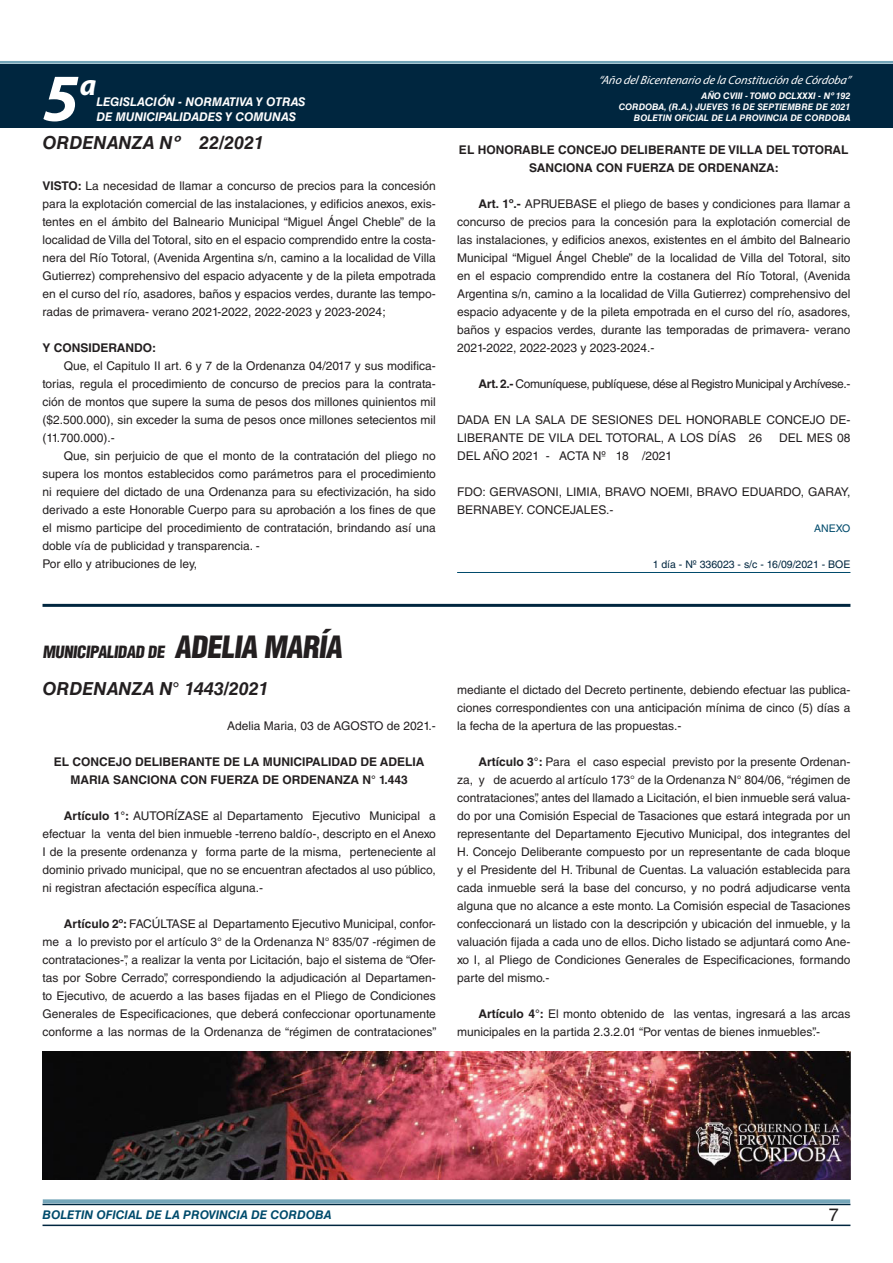
<style>
.page{position:relative;width:893px;height:1263px;background:#fff}
.page>*{position:absolute;margin:0;border:0;box-sizing:border-box;transform-origin:0 0}
.t1{font:italic 700 67.5px "Myriad Pro";color:#fff}
.t2{font:italic 700 30px "Myriad Pro";color:#fff}
.NOMBRE_DE_MINISTERIO{font:italic 700 18px "Helvetica LT Std";color:#231f20}
.t3{font:18px "Helvetica LT Std";color:#231f20}
.BASE{font:900 condensed 16.5px "Helvetica LT Std";color:#231f20}
.BASE-2{font:12px/18px "Helvetica LT Std";color:#231f20;text-align:justify}
.RESUELVE{font:700 12px/18px "Helvetica LT Std";color:#231f20;text-align:center}
.BASE-3{font:12px "Helvetica LT Std";letter-spacing:-.025em;color:#231f20}
.t4{font:italic 700 12px "Helvetica LT Std";color:#fff}
.t5{font:italic 12px "Myriad Pro";color:#fff}
.t6{font:italic 700 12px "Helvetica LT Std";color:#004b6c}
.FECHA{font:12px "Helvetica LT Std";color:#231f20}
.BASE-4{font:700 12px "Helvetica LT Std";color:#231f20}
.FECHA_DE_VENCIMIENTO{font:10.5px "Helvetica LT Std";color:#00263f}
.ANEXO{font:10.5px "Helvetica LT Std";color:#004b6c}
.t7{font:italic 700 9px/10.8px "Helvetica LT Std";color:#fff;text-align:right}
.s1{font-weight:700}
.s2{font-size:30px}
</style>
<div class="page">
<div style="left:0;top:61px;width:893px;height:6px;background:#fff;opacity:.75"></div>
<div style="left:0;top:64px;width:893px;height:64px;background:#00263f"></div>
<hr style="left:43px;top:1224px;width:807px;height:2px;background:#00263f">
<div style="left:42px;top:1198px;width:809px;height:8px;background:#fff;opacity:.75"></div>
<hr style="left:457px;top:572px;width:393px;height:1px;background:#004b6c">
<hr style="left:43px;top:604px;width:807px;height:3px;background:#00263f">
<img style="left:42px;top:1051px;width:809px;height:129px">
<h1 class="t1" style="left:43px;top:54px;width:38px">5</h1>
<h2 class="t2" style="left:80px;top:66px;width:18px">a</h2>
<p class="t4" style="left:96px;top:95px;width:211px">LEGISLACIÓN - NORMATIVA Y OTRAS</p>
<p class="t4" style="left:96px;top:109px;width:201px">DE MUNICIPALIDADES Y COMUNAS</p>
<p class="NOMBRE_DE_MINISTERIO" style="left:43px;top:131px;width:223px">ORDENANZA Nº 22/2021</p>
<p class="BASE-2" style="left:43px;top:177px;width:395px"><span class="s1">VISTO:</span> La necesidad de llamar a concurso de precios para la concesión para la explotación comercial de las instalaciones, y edificios anexos, exis&shy;tentes en el ámbito del Balneario Municipal “Miguel Ángel Cheble” de la localidad de Villa del Totoral, sito en el espacio comprendido entre la costa&shy;nera del Río Totoral, (Avenida Argentina s/n, camino a la localidad de Villa Gutierrez) comprehensivo del espacio adyacente y de la pileta empotrada en el curso del río, asadores, baños y espacios verdes, durante las tempo&shy;radas de primavera- verano 2021-2022, 2022-2023 y 2023-2024;</p>
<p class="BASE-4" style="left:43px;top:340px;width:115px">Y CONSIDERANDO:</p>
<p class="BASE-2" style="left:43px;top:357px;width:395px;text-indent:21px">Que, el Capitulo II art. 6 y 7 de la Ordenanza 04/2017 y sus modifica&shy;torias, regula el procedimiento de concurso de precios para la contrata&shy;ción de montos que supere la suma de pesos dos millones quinientos mil ($2.500.000), sin exceder la suma de pesos once millones setecientos mil (11.700.000).-</p>
<p class="BASE-2" style="left:43px;top:447px;width:395px;text-indent:21px">Que, sin perjuicio de que el monto de la contratación del pliego no supera los montos establecidos como parámetros para el procedimiento ni requiere del dictado de una Ordenanza para su efectivización, ha sido derivado a este Honorable Cuerpo para su aprobación a los fines de que el mismo participe del procedimiento de contratación, brindando así una doble vía de publicidad y transparencia. -</p>
<p class="BASE-2" style="left:43px;top:555px;width:156px">Por ello y atribuciones de ley,</p>
<p class="t5" style="left:598px;top:72px;width:254px">“Año delBicentenario de la Constitución de Córdoba”</p>
<p class="t7" style="left:619px;top:91px;width:233px">AÑO CVIII - TOMO DCLXXXI - Nº 192<br>CORDOBA, (R.A.) JUEVES 16 DE SEPTIEMBRE DE 2021<br>BOLETIN OFICIAL DE LA PROVINCIA DE CORDOBA</p>
<p class="RESUELVE" style="left:459px;top:140px;width:391px">EL HONORABLE CONCEJO DELIBERANTE DE VILLA DEL TOTORAL<br>SANCIONA CON FUERZA DE ORDENANZA:</p>
<p class="BASE-2" style="left:457px;top:195px;width:395px;text-indent:21px"><span class="s1">Art. 1º.-</span> APRUEBASE el pliego de bases y condiciones para llamar a concurso de precios para la concesión para la explotación comercial de las instalaciones, y edificios anexos, existentes en el ámbito del Balneario Municipal “Miguel Ángel Cheble” de la localidad de Villa del Totoral, sito en el espacio comprendido entre la costanera del Río Totoral, (Avenida Argentina s/n, camino a la localidad de Villa Gutierrez) comprehensivo del espacio adyacente y de la pileta empotrada en el curso del río, asadores, baños y espacios verdes, durante las temporadas de primavera- verano 2021-2022, 2022-2023 y 2023-2024.-</p>
<p class="BASE-3" style="left:478px;top:377px;width:374px"><span class="s1">Art. 2.-</span> Comuníquese, publíquese, dése al Registro Municipal y Archívese.-</p>
<p class="BASE-2" style="left:457px;top:411px;width:395px">DADA EN LA SALA DE SESIONES DEL HONORABLE CONCEJO DE-<br>LIBERANTE DE VILA DEL TOTORAL, A LOS DÍAS 26</p>
<p class="BASE-2" style="left:779px;top:429px;width:73px">DEL MES 08</p>
<p class="BASE-2" style="left:457px;top:447px;width:217px">DEL AÑO 2021 - ACTA Nº 18 /2021</p>
<p class="BASE-2" style="left:457px;top:483px;width:395px">FDO: GERVASONI, LIMIA, BRAVO NOEMI, BRAVO EDUARDO, GARAY,<br>BERNABEY. CONCEJALES.-</p>
<p class="ANEXO" style="left:814px;top:522px;width:38px">ANEXO</p>
<p class="FECHA_DE_VENCIMIENTO" style="left:653px;top:558px;width:199px">1 día - Nº 336023 - s/c - 16/09/2021 - BOE</p>
<p class="BASE" style="left:43px;top:641px;width:306px">MUNICIPALIDAD DE <span class="s2">ADELIA MARÍA</span></p>
<p class="NOMBRE_DE_MINISTERIO" style="left:43px;top:678px;width:228px">ORDENANZA N° 1443/2021</p>
<p class="FECHA" style="left:227px;top:719px;width:210px">Adelia Maria, 03 de AGOSTO de 2021.-</p>
<p class="RESUELVE" style="left:54px;top:752px;width:372px">EL CONCEJO DELIBERANTE DE LA MUNICIPALIDAD DE ADELIA<br>MARIA SANCIONA CON FUERZA DE ORDENANZA N° 1.443</p>
<p class="BASE-2" style="left:43px;top:807px;width:395px;text-indent:21px"><span class="s1">Artículo 1°:</span> AUTORÍZASE al Departamento Ejecutivo Municipal a efectuar la venta del bien inmueble -terreno baldío-, descripto en el Anexo I de la presente ordenanza y forma parte de la misma, perteneciente al dominio privado municipal, que no se encuentran afectados al uso público, ni registran afectación específica alguna.-</p>
<p class="BASE-2" style="left:43px;top:915px;width:395px;text-indent:21px"><span class="s1">Artículo 2º:</span> FACÚLTASE al Departamento Ejecutivo Municipal, confor&shy;me a lo previsto por el artículo 3° de la Ordenanza N° 835/07 -régimen de contrataciones-”, a realizar la venta por Licitación, bajo el sistema de “Ofer&shy;tas por Sobre Cerrado”, correspondiendo la adjudicación al Departamen&shy;to Ejecutivo, de acuerdo a las bases fijadas en el Pliego de Condiciones Generales de Especificaciones, que deberá confeccionar oportunamente conforme a las normas de la Ordenanza de “régimen de contrataciones”</p>
<p class="BASE-2" style="left:457px;top:681px;width:395px">mediante el dictado del Decreto pertinente, debiendo efectuar las publica&shy;ciones correspondientes con una anticipación mínima de cinco (5) días a la fecha de la apertura de las propuestas.-</p>
<p class="BASE-2" style="left:457px;top:753px;width:395px;text-indent:21px"><span class="s1">Artículo 3°:</span> Para el caso especial previsto por la presente Ordenan&shy;za, y de acuerdo al artículo 173° de la Ordenanza N° 804/06, “régimen de contrataciones”, antes del llamado a Licitación, el bien inmueble será valua&shy;do por una Comisión Especial de Tasaciones que estará integrada por un representante del Departamento Ejecutivo Municipal, dos integrantes del H. Concejo Deliberante compuesto por un representante de cada bloque y el Presidente del H. Tribunal de Cuentas. La valuación establecida para cada inmueble será la base del concurso, y no podrá adjudicarse venta alguna que no alcance a este monto. La Comisión especial de Tasaciones confeccionará un listado con la descripción y ubicación del inmueble, y la valuación fijada a cada uno de ellos. Dicho listado se adjuntará como Ane&shy;xo I, al Pliego de Condiciones Generales de Especificaciones, formando parte del mismo.-</p>
<p class="BASE-2" style="left:457px;top:1005px;width:395px;text-indent:21px"><span class="s1">Artículo 4°:</span> El monto obtenido de las ventas, ingresará a las arcas municipales en la partida 2.3.2.01 “Por ventas de bienes inmuebles”.-</p>
<p class="t6" style="left:43px;top:1208px;width:290px">BOLETIN OFICIAL DE LA PROVINCIA DE CORDOBA</p>
<h3 class="t3" style="left:829px;top:1204px;width:12px">7</h3>
</div>
